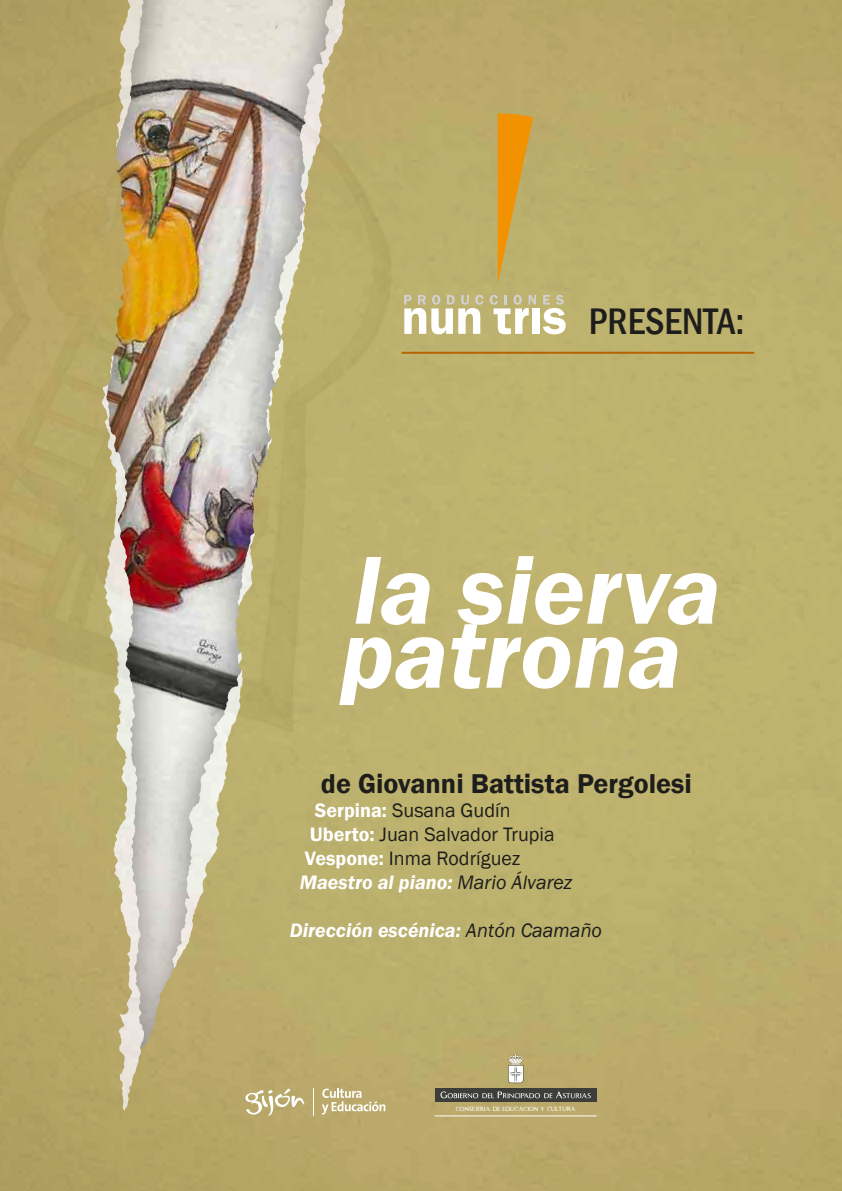
<style>
.page{position:relative;width:842px;height:1191px;background:#fff}
.page>*{position:absolute;margin:0;border:0;box-sizing:border-box;transform-origin:0 0}
.t1{font:italic 600 100px "Franklin Gothic";color:#fff}
.t2{font:500 condensed 38px "Franklin Gothic";color:#1d1d1b}
.t3{font:600 28px "Franklin Gothic";color:#1d1d1b}
.t4{font:20px "Franklin Gothic";color:#1d1d1b}
.t5{font:italic 600 20px "Franklin Gothic";color:#fff}
.t6{font:5px "Asturica";letter-spacing:.04em;color:#fff}
.s1{font-weight:600;color:#fff}
.s2{font-weight:400;color:#1d1d1b}
</style>
<div class="page">
<img style="left:0;top:0;width:842px;height:1191px">
<hr style="left:435px;top:1115px;width:162px;height:1px;background:#fff">
<div style="left:435px;top:1088px;width:162px;height:14px;background:#3d3d3c"></div>
<svg style="left:440px;top:1091px;width:151px;height:7px"></svg>
<svg style="left:508px;top:1054px;width:15px;height:29px"></svg>
<svg style="left:244px;top:1088px;width:60px;height:27px"></svg>
<svg style="left:313px;top:1088px;width:1px;height:27px"></svg>
<svg style="left:322px;top:1088px;width:63px;height:26px;background:#cabe8f"></svg>
<div style="left:532px;top:308px;width:8px;height:26px;background:#fff"></div>
<svg style="left:498px;top:113px;width:35px;height:171px;background:#d6a036"></svg>
<svg style="left:404px;top:295px;width:79px;height:39px"></svg>
<svg style="left:490px;top:295px;width:46px;height:39px"></svg>
<svg style="left:543px;top:295px;width:23px;height:39px"></svg>
<hr style="left:401px;top:352px;width:353px;height:2px;background:#f39200">
<p class="t2" style="left:589px;top:296px;width:157px">PRESENTA:</p>
<p class="t1" style="left:354px;top:525px;width:369px">la sierva</p>
<p class="t1" style="left:340px;top:589px;width:343px">patrona</p>
<p class="t3" style="left:321px;top:766px;width:372px">de Giovanni Battista Pergolesi</p>
<p class="t4" style="left:315px;top:798px;width:197px"><span class="s1">Serpina:</span> Susana Gudín</p>
<p class="t4" style="left:310px;top:822px;width:246px"><span class="s1">Uberto:</span> Juan Salvador Trupia</p>
<p class="t4" style="left:305px;top:846px;width:217px"><span class="s1">Vespone:</span> Inma Rodríguez</p>
<p class="t5" style="left:300px;top:869px;width:274px">Maestro al piano: <span class="s2">Mario Álvarez</span></p>
<p class="t5" style="left:290px;top:917px;width:314px">Dirección escénica: <span class="s2">Antón Caamaño</span></p>
<p class="t6" style="left:456px;top:1105px;width:121px">CONSEJERÍA DE EDUCACIÓN Y CULTURA</p>
</div>
